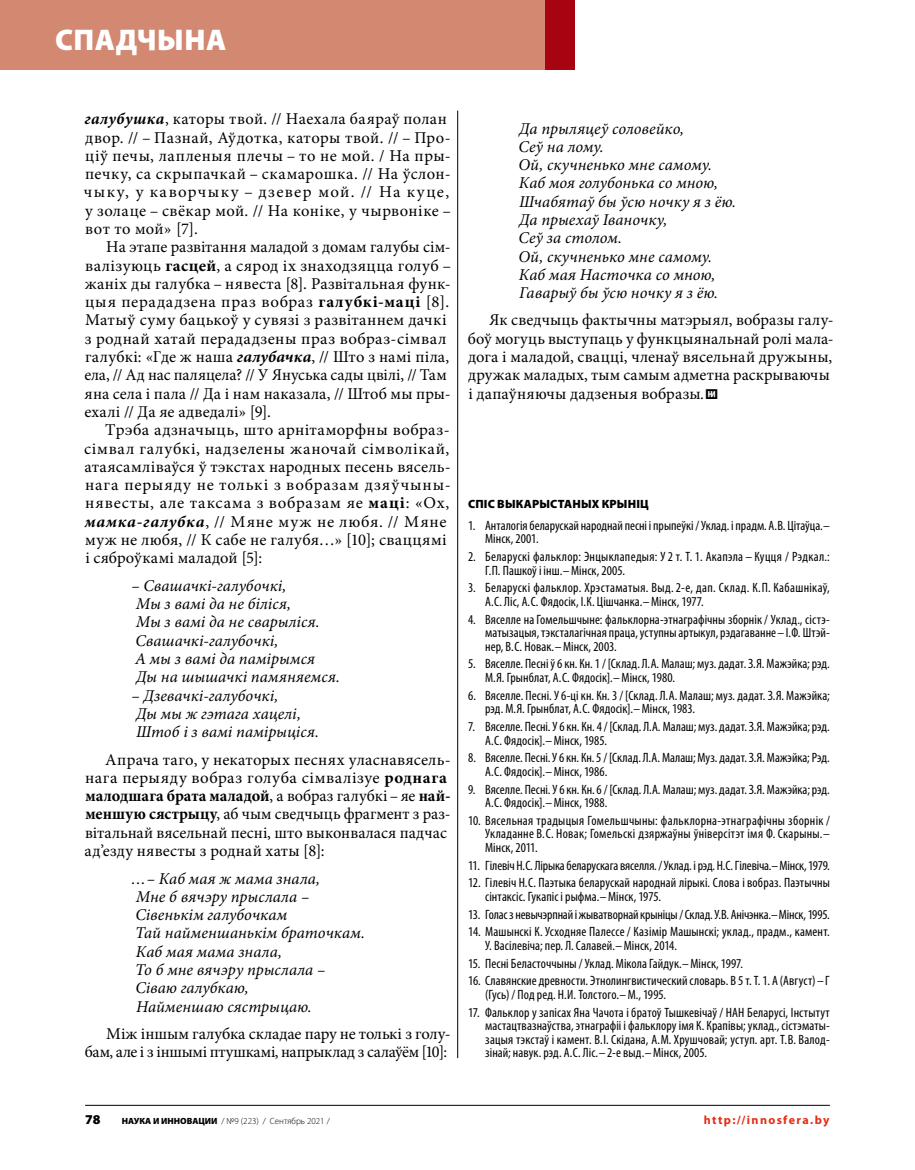
<style>
.page{position:relative;width:915px;height:1170px;background:#fff}
.page>*{position:absolute;margin:0;border:0;box-sizing:border-box;transform-origin:0 0}
.t1{font:900 30px "Myriad Pro";letter-spacing:.015em;color:#fff}
.t2{font:16.5px/18.3px "Minion Pro";letter-spacing:.02em;color:#000}
.t3{font:italic 16.5px/18.3px "Minion Pro";color:#000}
.t4{font:16.5px/18.3px "Minion Pro";letter-spacing:-.01em;color:#000;text-align:right}
.t5{font:condensed 13.5px/13.5px "Myriad Pro";letter-spacing:.005em;color:#000}
.t6{font:900 13.5px "Myriad Pro";color:#000}
.t7{font:900 12px "Myriad Pro";letter-spacing:.005em;color:#000}
.t8{font:700 12px "Myriad Pro";letter-spacing:.115em;color:#e32d14}
.t9{font:300 9px "Myriad Pro";color:#000}
.s1{font-weight:700;font-style:italic}
.s2{font-weight:700}
.s3{font-family:"ALE Xfont Bullit BIG";font-size:18px}
.s4{font-weight:900}
</style>
<div class="page">
<hr style="left:457px;top:111px;width:1px;height:946px;background:#000">
<hr style="left:85px;top:1104px;width:744px;height:1px;background:#000">
<div style="left:0;top:0;width:574px;height:70px;background:#a70311"></div>
<div style="left:0;top:0;width:544px;height:70px;background:#d38872"></div>
<h1 class="t1" style="left:55px;top:23px;width:172px">СПАДЧЫНА</h1>
<p class="t2" style="left:84px;top:110px;width:368px"><span class="s1">галубушка</span>, каторы твой. // Наехала баяраў полан двор. // – Пазнай, Аўдотка, каторы твой. // – Про&shy;ціў печы, лапленыя плечы – то не мой. / На пры&shy;печку, са скрыпачкай – скамарошка. // На ўслон&shy;чыку, у каворчыку – дзевер мой. // На куце, у золаце – свёкар мой. // На коніке, у чырвоніке – вот то мой» [7].</p>
<p class="t2" style="left:84px;top:238px;width:368px;text-indent:22px">На этапе развітання маладой з домам галубы сім&shy;валізуюць <span class="s2">гасцей</span>, а сярод іх знаходзяцца голуб – жаніх ды галубка – нявеста [8]. Развітальная функ&shy;цыя перададзена праз вобраз <span class="s2">галубкі-маці</span> [8].<br>Матыў суму бацькоў у сувязі з развітаннем дачкі з роднай хатай перададзены праз вобраз-сімвал галубкі: «Где ж наша <span class="s1">галубачка</span>, // Што з намі піла, ела, // Ад нас паляцела? // У Януська сады цвілі, // Там яна села і пала // Да і нам наказала, // Штоб мы пры&shy;ехалі // Да яе адведалі» [9].</p>
<p class="t2" style="left:84px;top:421px;width:368px;text-indent:21px">Трэба адзначыць, што арнітаморфны вобраз&shy;сімвал галубкі, надзелены жаночай сімволікай, атаясамліваўся ў тэкстах народных песень вясель&shy;нага перыяду не толькі з вобразам дзяўчыны&shy;нявесты, але таксама з вобразам яе <span class="s2">маці</span>: «Ох, <span class="s1">мамка-галубка</span>, // Мяне муж не любя. // Мяне муж не любя, // К сабе не галубя…» [10]; сваццямі і сяброўкамі маладой [5]:</p>
<p class="t3" style="left:131px;top:576px;width:210px">– Свашачкі-галубочкі,<br>Мы з вамі да не біліся,<br>Мы з вамі да не сварыліся.<br>Свашачкі-галубочкі,<br>А мы з вамі да памірымся<br>Ды на шышачкі памяняемся.</p>
<p class="t3" style="left:131px;top:686px;width:189px">– Дзевачкі-галубочкі,<br>Ды мы ж гэтага хацелі,<br>Штоб і з вамі памірыціся.</p>
<p class="t2" style="left:84px;top:750px;width:367px;text-indent:21px">Апрача таго, у некаторых песнях уласнавясель&shy;нага перыяду вобраз голуба сімвалізуе <span class="s2">роднага малодшага брата маладой</span>, а вобраз галубкі – яе <span class="s2">най&shy;меншую сястрыцу</span>, аб чым сведчыць фрагмент з раз&shy;вітальнай вясельнай песні, што выконвалася падчас ад’езду нявесты з роднай хаты [8]:</p>
<p class="t3" style="left:131px;top:869px;width:235px">…– Каб мая ж мама знала,<br>Мне б вячэру прыслала –<br>Сівенькім галубочкам<br>Тай найменшанькім браточкам.<br>Каб мая мама знала,<br>То б мне вячэру прыслала –<br>Сіваю галубкаю,<br>Найменшаю сястрыцаю.</p>
<p class="t4" style="left:85px;top:1024px;width:367px">Між іншым галубка складае пару не толькі з голу&shy;бам, але і з іншымі птушкамі, напрыклад з салаўём [10]:</p>
<p class="t3" style="left:518px;top:119px;width:219px">Да прыляцеў соловейко,<br>Сеў на лому.<br>Ой, скучненько мне самому.<br>Каб моя голубонька со мною,<br>Шчабятаў бы ўсю ночку я з ёю.<br>Да прыехаў Іваночку,<br>Сеў за столом.<br>Ой, скучненько мне самому.<br>Каб мая Насточка со мною,<br>Гаварыў бы ўсю ночку я з ёю.</p>
<p class="t2" style="left:467px;top:311px;width:367px;text-indent:21px">Як сведчыць фактычны матэрыял, вобразы галу&shy;боў могуць выступаць у функцыянальнай ролі мала&shy;дога і маладой, свацці, членаў вясельнай дружыны, дружак маладых, тым самым адметна раскрываючы і дапаўняючы дадзеныя вобразы<span class="s3">.</span></p>
<p class="t7" style="left:468px;top:497px;width:182px">СПІС ВЫКАРЫСТАНЫХ КРЫНІЦ</p>
<p class="t5" style="left:485px;top:519px;width:346px;text-indent:-17px">1. Анталогія беларускай народнай песні і прыпеўкі/ Уклад. і прадм. А.В. Цітаўца.–<br>Мінск, 2001.</p>
<p class="t5" style="left:485px;top:550px;width:346px;text-indent:-17px">2. Беларускі фальклор: Энцыклапедыя: У 2 т. Т. 1. Акапэла – Куцця / Рэдкал.:<br>Г.П. Пашкоў і інш.–Мінск, 2005.</p>
<p class="t5" style="left:485px;top:581px;width:346px;text-indent:-17px">3. Беларускі фальклор. Хрэстаматыя. Выд.2‑е, дап. Склад. К.П. Кабашнікаў,<br>А.С. Ліс, А.С. Фядосік, І.К. Цішчанка.–Мінск, 1977.</p>
<p class="t5" style="left:485px;top:612px;width:346px;text-align:justify;text-indent:-17px">4. Вяселле наГомельшчыне: фальклорна-этнаграфічны зборнік/ Уклад., сістэ&shy;матызацыя, тэксталагічная праца, уступны артыкул, рэдагаванне–І.Ф. Штэй&shy;нер, В.С. Новак.–Мінск, 2003.</p>
<p class="t5" style="left:485px;top:657px;width:346px;text-indent:-17px">5. Вяселле. Песні ў6 кн. Кн. 1/ [Склад. Л.А. Малаш; муз. дадат. З.Я. Мажэйка; рэд.<br>М.Я. Грынблат, А.С. Фядосік].–Мінск, 1980.</p>
<p class="t5" style="left:485px;top:688px;width:346px;text-indent:-17px">6. Вяселле. Песні. У6‑ці кн. Кн. 3/ [Склад. Л.А. Малаш; муз. дадат. З.Я. Мажэйка; рэд. М.Я. Грынблат, А.С. Фядосік].–Мінск, 1983.</p>
<p class="t5" style="left:485px;top:720px;width:346px;text-indent:-17px">7. Вяселле. Песні. У6 кн. Кн. 4/ [Склад. Л.А. Малаш; муз. дадат. З.Я. Мажэйка; рэд.<br>А.С. Фядосік].–Мінск, 1985.</p>
<p class="t5" style="left:485px;top:751px;width:346px;text-indent:-17px">8. Вяселле. Песні. У6 кн. Кн. 5/ [Склад. Л.А. Малаш; Муз. дадат. З.Я. Мажэйка; Рэд.<br>А.С. Фядосік].–Мінск, 1986.</p>
<p class="t5" style="left:485px;top:782px;width:346px;text-indent:-17px">9. Вяселле. Песні. У6 кн. Кн. 6/ [Склад. Л.А. Малаш; муз. дадат. З.Я. Мажэйка; рэд.<br>А.С. Фядосік].–Мінск, 1988.</p>
<p class="t5" style="left:485px;top:813px;width:346px;text-align:justify;text-indent:-17px">10. Вясельная традыцыя Гомельшчыны: фальклорна-этнаграфічны зборнік / Укладанне В.С. Новак; Гомельскі дзяржаўны ўніверсітэт імя Ф. Скарыны.– Мінск, 2011.</p>
<p class="t5" style="left:468px;top:858px;width:363px">11. Гілевіч Н.С. Лірыка беларускага вяселля./ Уклад. ірэд. Н.С.Гілевіча.–Мінск, 1979.</p>
<p class="t5" style="left:485px;top:876px;width:346px;text-indent:-17px">12. Гілевіч Н.С. Паэтыка беларускай народнай лірыкі. Слова івобраз. Паэтычны сінтаксіс. Гукапіс ірыфма.–Мінск, 1975.</p>
<p class="t5" style="left:468px;top:907px;width:363px">13. Голас з невычэрпнай іжыватворнай крыніцы/ Склад. У.В. Анічэнка.–Мінск, 1995.</p>
<p class="t5" style="left:485px;top:925px;width:346px;text-indent:-17px">14. Машынскі К. Усходняе Палессе / Казімір Машынскі; уклад., прадм., камент.<br>У. Васілевіча; пер. Л. Салавей.–Мінск, 2014.</p>
<p class="t5" style="left:468px;top:956px;width:276px">15. Песні Беласточчыны / Уклад. Мікола Гайдук.–Мінск, 1997.</p>
<p class="t5" style="left:485px;top:974px;width:346px;text-indent:-17px">16. Славянские древности. Этнолингвистический словарь. В 5т. Т.1. А (Август)–Г (Гусь) / Под ред. Н.И. Толстого.–М., 1995.</p>
<p class="t5" style="left:485px;top:1005px;width:346px;text-align:justify;text-indent:-17px">17. Фальклор узапісах Яна Чачота ібратоў Тышкевічаў/ НАН Беларусі, Інстытут мастацтвазнаўства, этнаграфіі і фальклору імя К. Крапівы; уклад., сістэматы&shy;зацыя тэкстаў і камент. В.І. Скідана, А.М. Хрушчовай; уступ. арт. Т.В. Валод&shy;зінай; навук. рэд. А.С. Ліс.–2‑е выд.–Мінск, 2005.</p>
<p class="t6" style="left:85px;top:1112px;width:17px">78</p>
<p class="t9" style="left:122px;top:1116px;width:209px"><span class="s4">НАУКА И ИННОВАЦИИ</span> / №9 (223) / Сентябрь 2021 /</p>
<p class="t8" style="left:703px;top:1113px;width:127px">http://innosfera.by</p>
</div>
